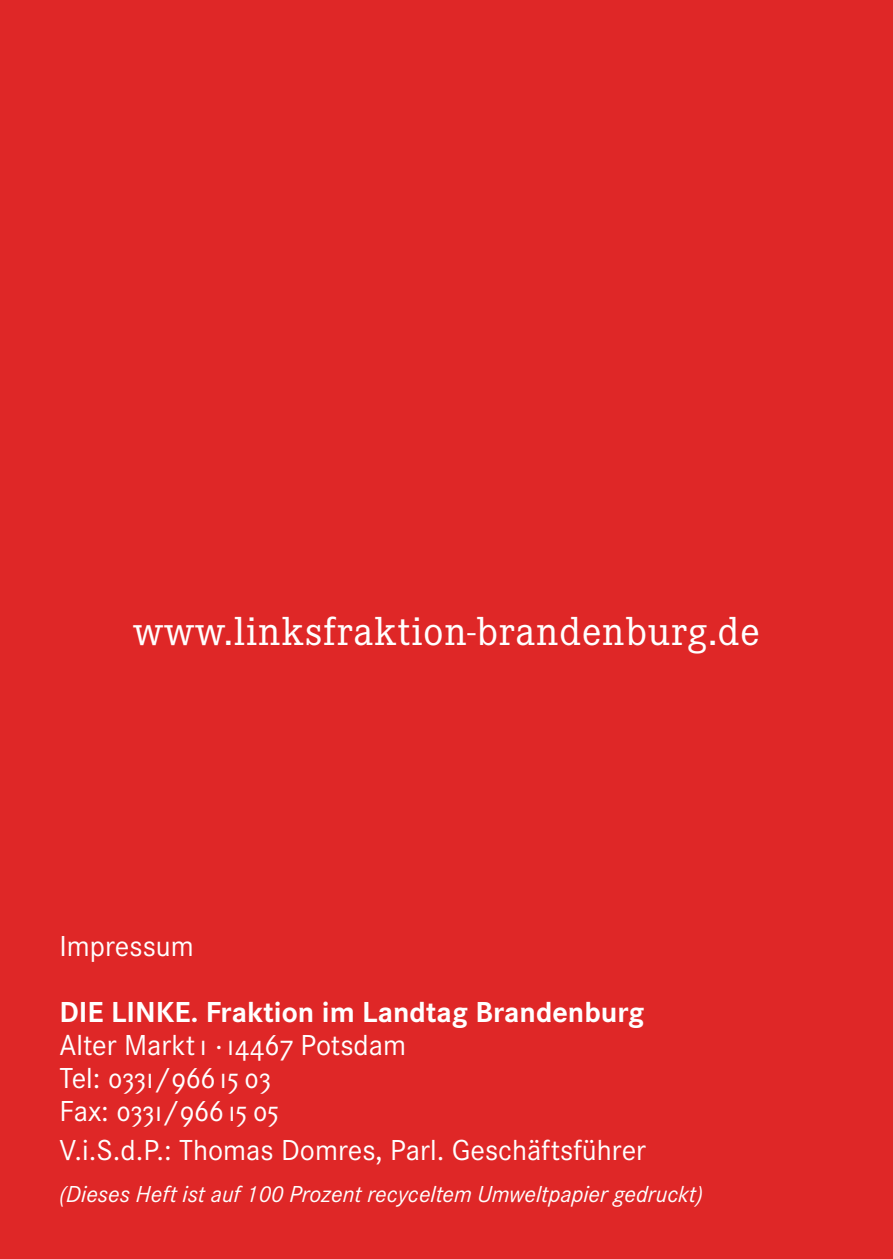
<style>
.page{position:relative;width:893px;height:1259px;background:#df2727}
.page>*{position:absolute;margin:0;border:0;box-sizing:border-box;transform-origin:0 0}
.t1{font:42px "Corporate E";letter-spacing:.02em;color:#fff}
.t2{font:30px/33px "Corporate S";color:#fff}
.t3{font:700 30px "Corporate S";color:#fff}
.t4{font:italic 24px "Corporate S";color:#fff}
</style>
<div class="page">
<h1 class="t1" style="left:133px;top:608px;width:628px">www.linksfraktion-brandenburg.de</h1>
<p class="t2" style="left:60px;top:929px;width:136px">Impressum</p>
<p class="t3" style="left:60px;top:995px;width:586px">DIE LINKE. Fraktion im Landtag Brandenburg</p>
<p class="t2" style="left:60px;top:1028px;width:348px">Alter Markt 1 ⋅ 14467 Potsdam<br>Tel: 0331/966 15 03<br>Fax: 0331/966 15 05</p>
<p class="t2" style="left:60px;top:1133px;width:588px">V.i.S.d.P.: Thomas Domres, Parl. Geschäftsführer</p>
<p class="t4" style="left:60px;top:1180px;width:645px">(Dieses Heft ist auf 100 Prozent recyceltem Umweltpapier gedruckt)</p>
</div>
